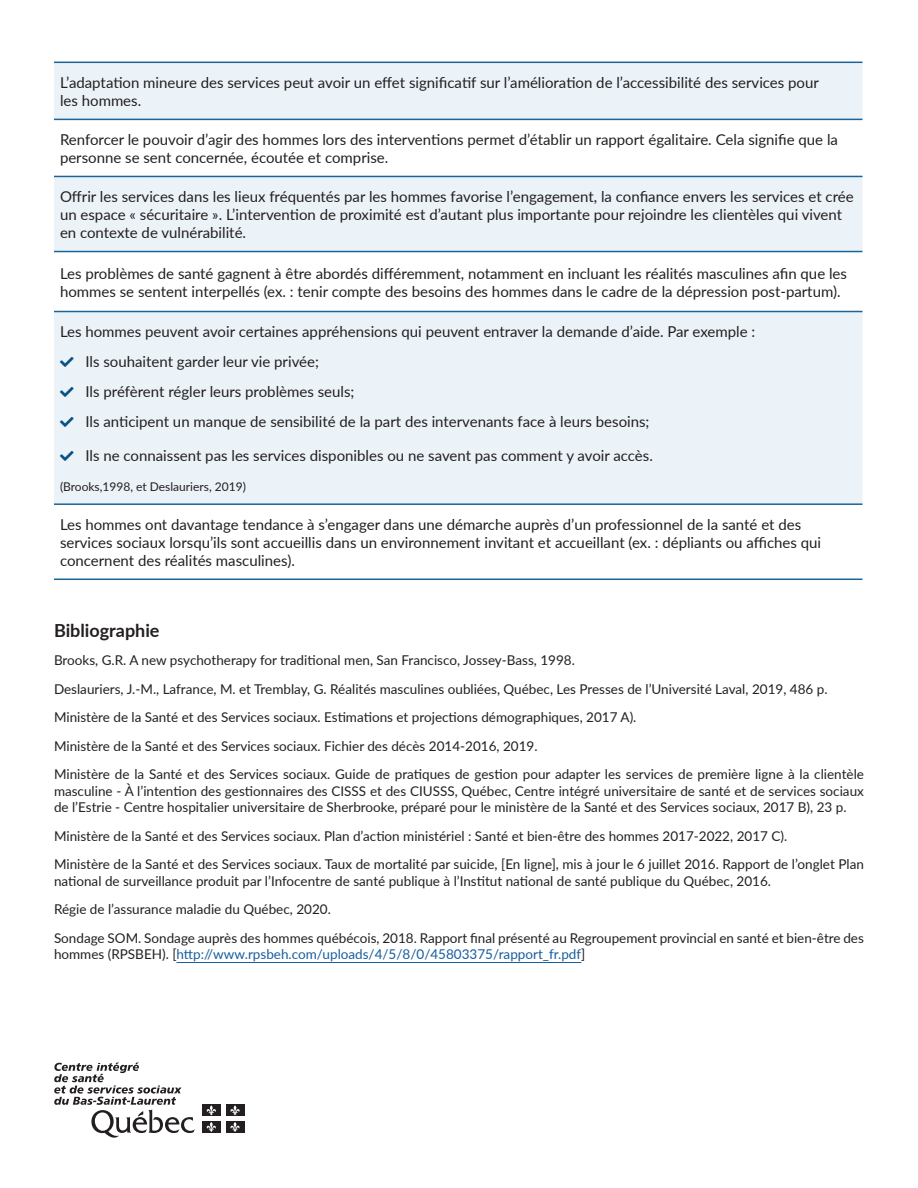
<style>
.page{position:relative;width:918px;height:1188px;background:#fff}
.page>*{position:absolute;margin:0;border:0;box-sizing:border-box;transform-origin:0 0}
.t1{font:700 18px "Lato";color:#231f20}
.t2{font:15px/18px "Lato";color:#231f20}
.t3{font:13.5px/28.5px "Lato";color:#231f20}
.t4{font:13.5px "Lato";color:#175d9e}
.t5{font:12px "Lato";color:#231f20}
.s1{color:#231f20}
</style>
<div class="page">
<hr style="left:177px;top:962px;width:404px;height:1px;background:#175d9e">
<svg style="left:54px;top:63px;width:808px;height:440px;fill:#ebf3f9"></svg>
<hr style="left:54px;top:62px;width:808px;height:1px;background:#1b6499">
<hr style="left:54px;top:119px;width:808px;height:1px;background:#1b6499">
<hr style="left:54px;top:176px;width:808px;height:1px;background:#1b6499">
<hr style="left:54px;top:251px;width:808px;height:1px;background:#1b6499">
<hr style="left:54px;top:311px;width:808px;height:1px;background:#1b6499">
<hr style="left:54px;top:503px;width:808px;height:2px;background:#1b6499">
<hr style="left:54px;top:579px;width:808px;height:1px;background:#1b6499">
<svg style="left:54px;top:1063px;width:141px;height:75px"></svg>
<div style="left:202px;top:1105px;width:18px;height:11px;background:#231f20"></div>
<svg style="left:206px;top:1105px;width:10px;height:10px"></svg>
<div style="left:226px;top:1105px;width:18px;height:11px;background:#231f20"></div>
<svg style="left:230px;top:1105px;width:10px;height:10px"></svg>
<div style="left:202px;top:1121px;width:18px;height:12px;background:#231f20"></div>
<svg style="left:206px;top:1122px;width:10px;height:10px"></svg>
<div style="left:226px;top:1121px;width:18px;height:12px;background:#231f20"></div>
<svg style="left:230px;top:1122px;width:10px;height:10px"></svg>
<svg style="left:60px;top:357px;width:14px;height:10px"></svg>
<svg style="left:60px;top:387px;width:14px;height:10px"></svg>
<svg style="left:60px;top:417px;width:14px;height:10px"></svg>
<svg style="left:60px;top:451px;width:14px;height:10px"></svg>
<p class="t2" style="left:60px;top:73px;width:760px">L’adaptation mineure des services peut avoir un effet significatif sur l’amélioration de l’accessibilité des services pour les hommes.</p>
<p class="t2" style="left:60px;top:130px;width:780px">Renforcer le pouvoir d’agir des hommes lors des interventions permet d’établir un rapport égalitaire. Cela signifie que la personne se sent concernée, écoutée et comprise.</p>
<p class="t2" style="left:60px;top:187px;width:795px">Offrir les services dans les lieux fréquentés par les hommes favorise l’engagement, la confiance envers les services et crée un espace « sécuritaire ». L’intervention de proximité est d’autant plus importante pour rejoindre les clientèles qui vivent en contexte de vulnérabilité.</p>
<p class="t2" style="left:60px;top:263px;width:789px">Les problèmes de santé gagnent à être abordés différemment, notamment en incluant les réalités masculines afin que les hommes se sentent interpellés (ex. : tenir compte des besoins des hommes dans le cadre de la dépression post-partum).</p>
<p class="t2" style="left:85px;top:316px;width:671px;line-height:30px;text-indent:-25px">Les hommes peuvent avoir certaines appréhensions qui peuvent entraver la demande d’aide. Par exemple :<br>Ils souhaitent garder leur vie privée;<br>Ils préfèrent régler leurs problèmes seuls;<br>Ils anticipent un manque de sensibilité de la part des intervenants face à leurs besoins;</p>
<p class="t2" style="left:85px;top:446px;width:569px">Ils ne connaissent pas les services disponibles ou ne savent pas comment y avoir accès.</p>
<p class="t5" style="left:60px;top:478px;width:187px">(Brooks,1998, et Deslauriers, 2019)</p>
<p class="t2" style="left:60px;top:515px;width:763px">Les hommes ont davantage tendance à s’engager dans une démarche auprès d’un professionnel de la santé et des services sociaux lorsqu’ils sont accueillis dans un environnement invitant et accueillant (ex. : dépliants ou affiches qui concernent des réalités masculines).</p>
<p class="t1" style="left:54px;top:617px;width:107px">Bibliographie</p>
<p class="t3" style="left:54px;top:646px;width:811px">Brooks, G.R. A new psychotherapy for traditional men, San Francisco, Jossey-Bass, 1998.<br>Deslauriers, J.-M., Lafrance, M. et Tremblay, G. Réalités masculines oubliées, Québec, Les Presses de l’Université Laval, 2019, 486 p.<br>Ministère de la Santé et des Services sociaux. Estimations et projections démographiques, 2017 A).<br>Ministère de la Santé et des Services sociaux. Fichier des décès 2014-2016, 2019.<br>Ministère de la Santé et des Services sociaux. Guide de pratiques de gestion pour adapter les services de première ligne à la clientèle</p>
<p class="t3" style="left:54px;top:782px;width:811px;line-height:16.5px">masculine - À l’intention des gestionnaires des CISSS et des CIUSSS, Québec, Centre intégré universitaire de santé et de services sociaux de l’Estrie - Centre hospitalier universitaire de Sherbrooke, préparé pour le ministère de la Santé et des Services sociaux, 2017 B), 23 p.</p>
<p class="t3" style="left:54px;top:821px;width:811px">Ministère de la Santé et des Services sociaux. Plan d’action ministériel : Santé et bien-être des hommes 2017-2022, 2017 C).<br>Ministère de la Santé et des Services sociaux. Taux de mortalité par suicide, [En ligne], mis à jour le 6 juillet 2016. Rapport de l’onglet Plan</p>
<p class="t3" style="left:54px;top:866px;width:811px">national de surveillance produit par l’Infocentre de santé publique à l’Institut national de santé publique du Québec, 2016.<br>Régie de l’assurance maladie du Québec, 2020.<br>Sondage SOM. Sondage auprès des hommes québécois, 2018. Rapport final présenté au Regroupement provincial en santé et bien-être des</p>
<p class="t4" style="left:54px;top:945px;width:533px"><span class="s1">hommes (RPSBEH). [</span>http://www.rpsbeh.com/uploads/4/5/8/0/45803375/rapport_fr.pdf<span class="s1">]</span></p>
</div>
